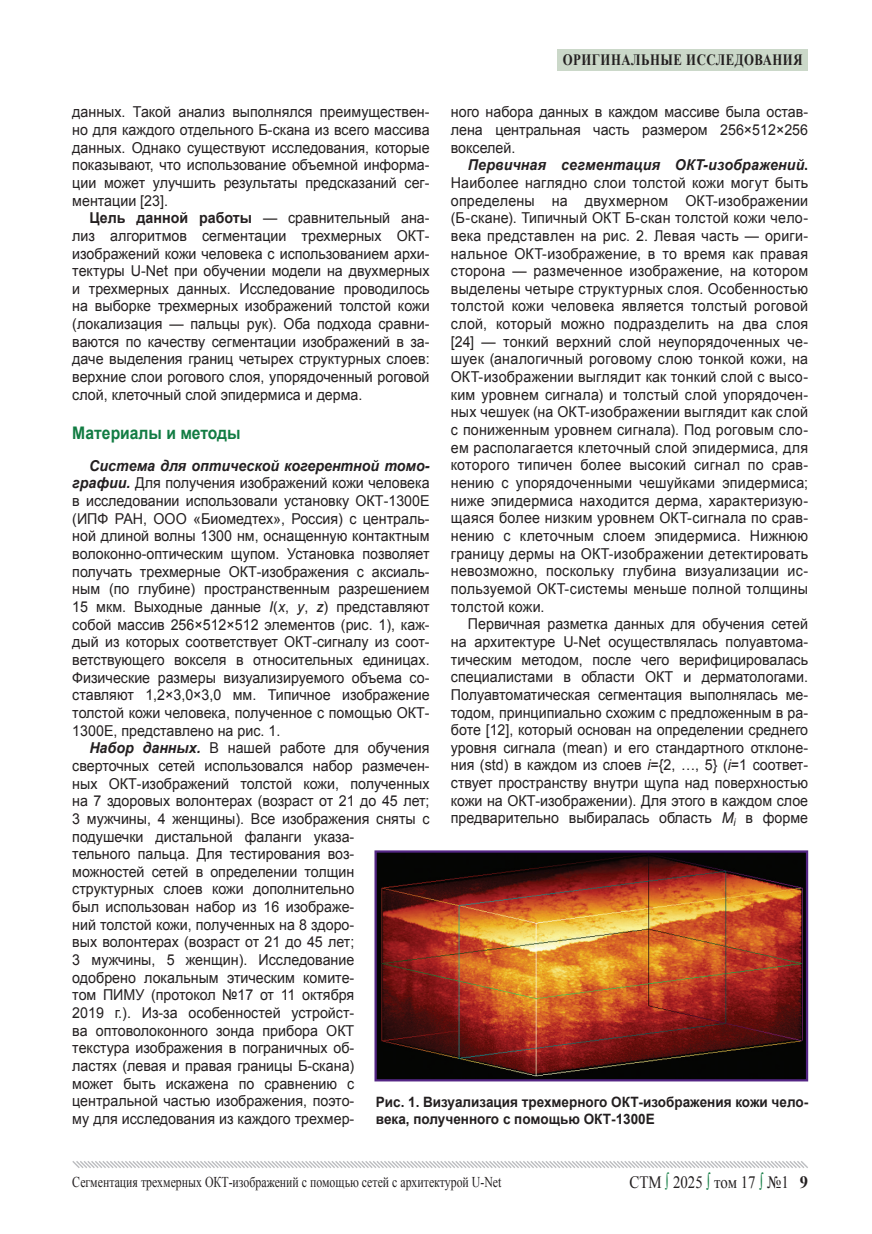
<style>
.page{position:relative;width:872px;height:1234px;background:#fff}
.page>*{position:absolute;margin:0;border:0;box-sizing:border-box;transform-origin:0 0}
.t1{font:17.4px "Times New Roman";color:#231f20;scale:.86 1}
.t2{font:700 17.4px "Arial";color:#127c43;scale:.9 1}
.t3{font:700 15.75px "Times New Roman";letter-spacing:.04em;color:#231f20;scale:.81 1}
.t4{font:15px/17.7px "Arial";color:#231f20;text-align:justify;scale:.95 1}
.t5{font:15px "Times New Roman";color:#231f20;scale:.79 1}
.t6{font:700 14.25px/17.1px "Arial";color:#231f20;scale:.95 1}
.s1{font-weight:700;font-style:italic}
.s2{font-weight:700}
.s3{font-style:italic}
.s4{color:#127c43}
</style>
<div class="page">
<svg style="left:72px;top:1161px;width:736px;height:7px"></svg>
<div style="left:557px;top:49px;width:251px;height:21px;background:#cbd8c9"></div>
<img style="left:377px;top:853px;width:428px;height:225px">
<div style="left:374px;top:850px;width:434px;height:231px;border:2px solid #542685"></div>
<p class="t3" style="left:563px;top:48px;width:297px">оригинальные исследования</p>
<p class="t4" style="left:451px;top:103px;width:377px">ного набора данных в каждом массиве была остав&shy;лена центральная часть размером 256×512×256 вокселей.</p>
<p class="t4" style="left:451px;top:156px;width:377px;text-indent:17px"><span class="s1">Первичная сегментация ОКТ-изображений</span><span class="s2">.<br></span>Наиболее наглядно слои толстой кожи могут быть определены на двухмерном ОКТ-изображении (Б-скане). Типичный ОКТ Б-скан толстой кожи чело&shy;века представлен на рис. 2. Левая часть — ориги&shy;нальное ОКТ-изображение, в то время как правая сторона — размеченное изображение, на котором выделены четыре структурных слоя. Особенностью толстой кожи человека является толстый роговой слой, который можно подразделить на два слоя [24] — тонкий верхний слой неупорядоченных че&shy;шуек (аналогичный роговому слою тонкой кожи, на ОКТ-изображении выглядит как тонкий слой с высо&shy;ким уровнем сигнала) и толстый слой упорядочен&shy;ных чешуек (на ОКТ-изображении выглядит как слой с пониженным уровнем сигнала). Под роговым сло&shy;ем располагается клеточный слой эпидермиса, для которого типичен более высокий сигнал по срав&shy;нению с упорядоченными чешуйками эпидермиса; ниже эпидермиса находится дерма, характеризую&shy;щаяся более низким уровнем ОКТ-сигнала по срав&shy;нению с клеточным слоем эпидермиса. Нижнюю границу дермы на ОКТ-изображении детектировать невозможно, поскольку глубина визуализации ис&shy;пользуемой ОКТ-системы меньше полной толщины толстой кожи.</p>
<p class="t4" style="left:451px;top:615px;width:377px;text-indent:17px">Первичная разметка данных для обучения сетей на архитектуре U-Net осуществлялась полуавтома&shy;тическим методом, после чего верифицировалась специалистами в области ОКТ и дерматологами.<br>Полуавтоматическая сегментация выполнялась ме&shy;тодом, принципиально схожим с предложенным в ра&shy;боте [12], который основан на определении среднего уровня сигнала (mean) и его стандартного отклоне&shy;ния (std) в каждом из слоев <span class="s3">i</span>={2, …, 5} (<span class="s3">i</span>=1 соответ&shy;ствует пространству внутри щупа над поверхностью кожи на ОКТ-изображении). Для этого в каждом слое предварительно выбиралась область <span class="s3">M</span><sub>i</sub> в форме</p>
<p class="t4" style="left:72px;top:103px;width:377px">данных. Такой анализ выполнялся преимуществен&shy;но для каждого отдельного Б-скана из всего массива данных. Однако существуют исследования, которые показывают, что использование объемной информа&shy;ции может улучшить результаты предсказаний сег&shy;ментации [23].</p>
<p class="t4" style="left:72px;top:209px;width:377px;text-indent:17px"><span class="s2">Цель данной работы</span> — сравнительный ана&shy;лиз алгоритмов сегментации трехмерных ОКТ&shy;изображений кожи человека с использованием архи&shy;тектуры U-Net при обучении модели на двухмерных и трехмерных данных. Исследование проводилось на выборке трехмерных изображений толстой кожи (локализация — пальцы рук). Оба подхода сравни&shy;ваются по качеству сегментации изображений в за&shy;даче выделения границ четырех структурных слоев: верхние слои рогового слоя, упорядоченный роговой слой, клеточный слой эпидермиса и дерма.</p>
<p class="t2" style="left:72px;top:421px;width:188px">Материалы и методы</p>
<p class="t4" style="left:72px;top:456px;width:378px;text-indent:17px"><span class="s1">Система для оптической когерентной томо&shy;графии.</span> Для получения изображений кожи человека в исследовании использовали установку OКТ-1300E (ИПФ РАН, ООО «Биомедтех», Россия) с централь&shy;ной длиной волны 1300 нм, оснащенную контактным волоконно-оптическим щупом. Установка позволяет получать трехмерные ОКТ-изображения с аксиаль&shy;ным (по глубине) пространственным разрешением 15 мкм. Выходные данные <span class="s3">I</span>(<span class="s3">x</span>, <span class="s3">y</span>, <span class="s3">z</span>) представляют собой массив 256×512×512 элементов (рис. 1), каж&shy;дый из которых соответствует ОКТ-сигналу из соот&shy;ветствующего вокселя в относительных единицах.<br>Физические размеры визуализируемого объема со&shy;ставляют 1,2×3,0×3,0 мм. Типичное изображение толстой кожи человека, полученное с помощью ОКТ-1300Е, представлено на рис. 1.</p>
<p class="t4" style="left:72px;top:739px;width:377px;text-align:left;text-indent:17px"><span class="s1">Набор данных.</span> В нашей работе для обучения сверточных сетей использовался набор размечен&shy;ных ОКТ-изображений толстой кожи, полученных на 7 здоровых волонтерах (возраст от 21 до 45 лет; 3 мужчины, 4 женщины). Все изображения сняты с подушечки дистальной фаланги указа-<br>тельного пальца. Для тестирования воз&shy;можностей сетей в определении толщин структурных слоев кожи дополнительно<br>был использован набор из 16 изображе-<br>ний толстой кожи, полученных на 8 здоро-<br>вых волонтерах (возраст от 21 до 45 лет;<br>3 мужчины, 5 женщин). Исследование<br>одобрено локальным этическим комите-<br>том ПИМУ (протокол №17 от 11 октября<br>2019 г.). Из-за особенностей устройст-<br>ва оптоволоконного зонда прибора ОКТ<br>текстура изображения в пограничных об-<br>ластях (левая и правая границы Б-скана)<br>может быть искажена по сравнению с центральной частью изображения, поэто-<br>му для исследования из каждого трехмер-</p>
<p class="t6" style="left:376px;top:1093px;width:456px">Рис. 1. Визуализация трехмерного ОКТ-изображения кожи чело&shy;века, полученного с помощью ОКТ-1300Е</p>
<p class="t5" style="left:72px;top:1171px;width:545px">Сегментация трехмерных ОКТ-изображений c помощью сетей с архитектурой U-Net</p>
<p class="t1" style="left:629px;top:1170px;width:209px">СТМ <span class="s4">∫</span> 2025 <span class="s4">∫</span> том 17 <span class="s4">∫</span> №1 <span class="s2">9</span></p>
</div>
